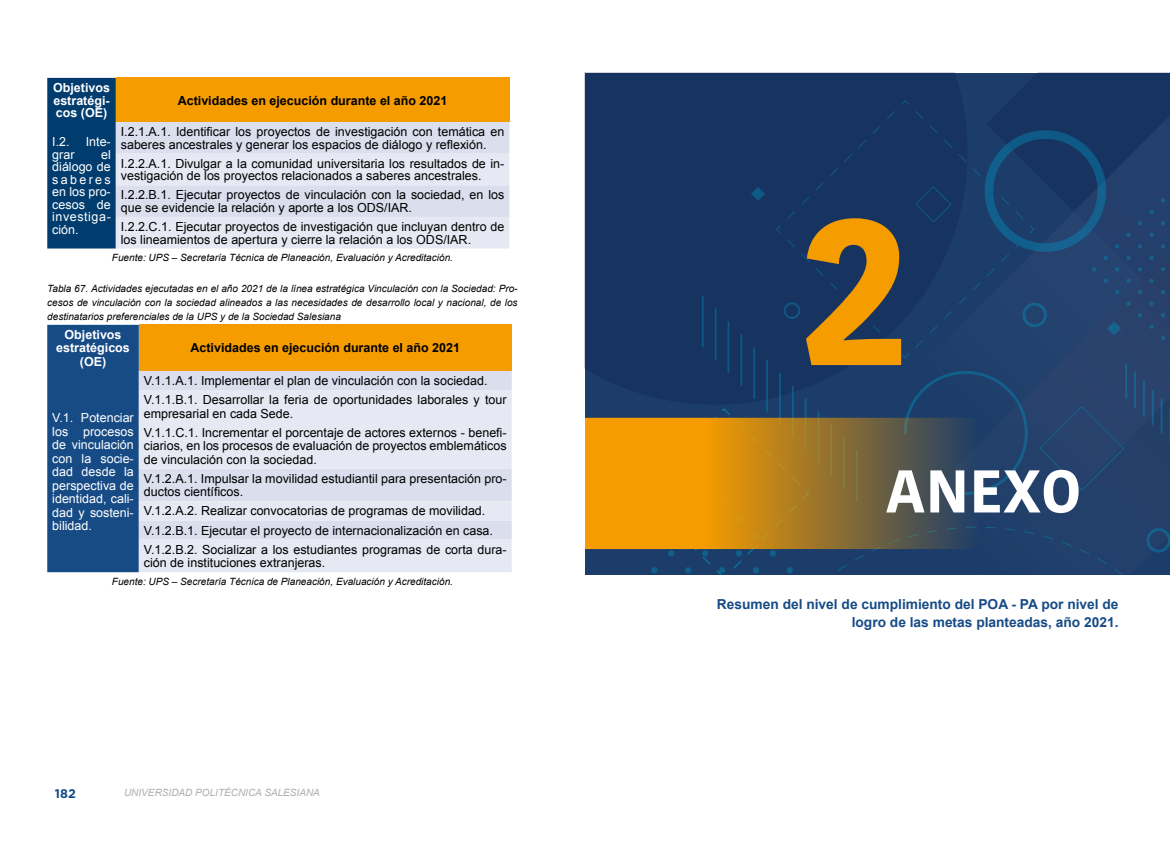
<style>
.page{position:relative;width:1170px;height:851px;background:#fff}
.page>*{position:absolute;margin:0;border:0;box-sizing:border-box;transform-origin:0 0}
.t1{font:700 209.25px "Kohinoor";color:#f59c00}
.t2{font:700 60px "Kohinoor";color:#fff}
.t3{font:700 13.75px/17.5px "Arial";color:#174b86;text-align:right}
.t4{font:12.5px/12.5px "Arial";color:#000}
.t5{font:12.5px/13.5px "Arial";color:#fff;text-align:justify}
.t6{font:700 12.5px "Arial";color:#000}
.t7{font:700 12.5px/12.5px "Arial";color:#fff;text-align:justify}
.t8{font:700 12.5px "Gotham Pro";color:#174b86}
.t9{font:italic 10px/13.8px "Arial";color:#000;text-align:justify}
.t10{font:italic 10px "Arial";color:#aeaeae}
</style>
<div class="page">
<svg style="left:47px;top:78px;width:462px;height:170px;background:#c3bba7"></svg>
<div style="left:47px;top:325px;width:92px;height:247px;background:#174b86"></div>
<div style="left:139px;top:325px;width:372px;height:46px;background:#f59c00"></div>
<div style="left:139px;top:371px;width:372px;height:19px;background:#dadeed"></div>
<svg style="left:139px;top:390px;width:372px;height:182px;background:#e2e6f1"></svg>
<svg style="left:986px;top:73px;width:183px;height:42px;background:#173561"></svg>
<svg style="left:967px;top:115px;width:202px;height:254px;background:#213e6a"></svg>
<div style="left:585px;top:73px;width:382px;height:332px;background:#173460"></div>
<svg style="left:1106px;top:321px;width:15px;height:14px"></svg>
<svg style="left:751px;top:187px;width:14px;height:14px"></svg>
<svg style="left:1160px;top:198px;width:5px;height:5px"></svg>
<svg style="left:1160px;top:221px;width:5px;height:5px"></svg>
<svg style="left:1149px;top:209px;width:4px;height:5px"></svg>
<svg style="left:1160px;top:244px;width:5px;height:4px"></svg>
<svg style="left:1149px;top:232px;width:4px;height:5px"></svg>
<svg style="left:1137px;top:221px;width:5px;height:5px"></svg>
<svg style="left:1160px;top:267px;width:5px;height:4px"></svg>
<svg style="left:1149px;top:255px;width:4px;height:5px"></svg>
<svg style="left:1137px;top:244px;width:5px;height:4px"></svg>
<svg style="left:1126px;top:232px;width:4px;height:5px"></svg>
<svg style="left:1160px;top:290px;width:5px;height:4px"></svg>
<svg style="left:1149px;top:278px;width:4px;height:5px"></svg>
<svg style="left:1137px;top:267px;width:5px;height:4px"></svg>
<svg style="left:1126px;top:255px;width:4px;height:5px"></svg>
<svg style="left:1114px;top:244px;width:5px;height:4px"></svg>
<svg style="left:1160px;top:313px;width:5px;height:4px"></svg>
<svg style="left:1149px;top:301px;width:4px;height:5px"></svg>
<svg style="left:1137px;top:290px;width:5px;height:4px"></svg>
<svg style="left:1126px;top:278px;width:4px;height:5px"></svg>
<svg style="left:1114px;top:267px;width:5px;height:4px"></svg>
<svg style="left:1103px;top:255px;width:4px;height:5px"></svg>
<svg style="left:1160px;top:336px;width:5px;height:4px"></svg>
<svg style="left:1149px;top:324px;width:4px;height:5px"></svg>
<svg style="left:1137px;top:313px;width:5px;height:4px"></svg>
<svg style="left:1126px;top:301px;width:4px;height:5px"></svg>
<svg style="left:1114px;top:290px;width:5px;height:4px"></svg>
<svg style="left:1103px;top:278px;width:4px;height:5px"></svg>
<svg style="left:1091px;top:267px;width:5px;height:4px"></svg>
<hr style="left:1125px;top:363px;width:2px;height:35px;background:#0095c4">
<hr style="left:1169px;top:407px;width:1px;height:36px;background:#0095c4">
<hr style="left:701px;top:296px;width:2px;height:51px;background:#0095c4">
<hr style="left:714px;top:308px;width:2px;height:52px;background:#0095c4">
<hr style="left:727px;top:321px;width:2px;height:52px;background:#0095c4">
<hr style="left:740px;top:334px;width:2px;height:52px;background:#0095c4">
<hr style="left:753px;top:347px;width:2px;height:51px;background:#0095c4">
<hr style="left:766px;top:360px;width:1px;height:51px;background:#0095c4">
<div style="left:984px;top:130px;width:122px;height:122px;border:9px solid #0095c4;border-radius:50%"></div>
<svg style="left:776px;top:101px;width:258px;height:257px;background:#183864"></svg>
<div style="left:1022px;top:303px;width:24px;height:24px;border:3px solid #0095c4;border-radius:50%"></div>
<svg style="left:639px;top:369px;width:530px;height:206px;background:#1d3e6a"></svg>
<div style="left:783px;top:302px;width:17px;height:17px;border:2px solid #0095c4;border-radius:50%"></div>
<svg style="left:585px;top:417px;width:584px;height:132px;background:#7d683b"></svg>
<p class="t7" style="left:53px;top:82px;width:58px">Objetivos estratégi&shy;cos (OE)</p>
<p class="t6" style="left:178px;top:92px;width:271px">Actividades en ejecución durante el año 2021</p>
<p class="t4" style="left:121px;top:126px;width:385px">I.2.1.A.1. Identificar los proyectos de investigación con temática en saberes ancestrales y generar los espacios de diálogo y reflexión.</p>
<p class="t4" style="left:121px;top:157px;width:385px">I.2.2.A.1. Divulgar a la comunidad universitaria los resultados de in&shy;vestigación de los proyectos relacionados a saberes ancestrales.</p>
<p class="t4" style="left:121px;top:189px;width:385px">I.2.2.B.1. Ejecutar proyectos de vinculación con la sociedad, en los que se evidencie la relación y aporte a los ODS/IAR.</p>
<p class="t4" style="left:121px;top:220px;width:385px">I.2.2.C.1. Ejecutar proyectos de investigación que incluyan dentro de los lineamientos de apertura y cierre la relación a los ODS/IAR.</p>
<p class="t9" style="left:112px;top:251px;width:342px">Fuente: UPS – Secretaría Técnica de Planeación, Evaluación y Acreditación.</p>
<p class="t9" style="left:47px;top:282px;width:472px">Tabla 67. Actividades ejecutadas en el año 2021 de la línea estratégica Vinculación con la Sociedad: Pro&shy;cesos de vinculación con la sociedad alineados a las necesidades de desarrollo local y nacional, de los destinatarios preferenciales de la UPS y de la Sociedad Salesiana</p>
<p class="t7" style="left:56px;top:328px;width:75px;line-height:13.5px;text-align:center">Objetivos estratégicos (OE)</p>
<p class="t5" style="left:52px;top:135px;width:19px">I.2.</p>
<p class="t5" style="left:86px;top:135px;width:27px">Inte-</p>
<p class="t5" style="left:52px;top:147px;width:24px">grar</p>
<p class="t5" style="left:52px;top:148px;width:60px;line-height:12.5px;text-indent:49px">el diálogo de saberes en los pro&shy;cesos de investiga&shy;ción.</p>
<p class="t6" style="left:190px;top:340px;width:271px">Actividades en ejecución durante el año 2021</p>
<p class="t4" style="left:144px;top:371px;width:364px;line-height:19.1px">V.1.1.A.1. Implementar el plan de vinculación con la sociedad.<br>V.1.1.B.1. Desarrollar la feria de oportunidades laborales y tour</p>
<p class="t4" style="left:144px;top:404px;width:364px;line-height:19.1px">empresarial en cada Sede.<br>V.1.1.C.1. Incrementar el porcentaje de actores externos - benefi-</p>
<p class="t4" style="left:144px;top:439px;width:364px;line-height:13.5px">ciarios, en los procesos de evaluación de proyectos emblemáticos de vinculación con la sociedad.</p>
<p class="t4" style="left:144px;top:472px;width:364px;line-height:13.5px">V.1.2.A.1. Impulsar la movilidad estudiantil para presentación pro&shy;ductos científicos.</p>
<p class="t4" style="left:144px;top:501px;width:364px;line-height:19.1px">V.1.2.A.2. Realizar convocatorias de programas de movilidad.<br>V.1.2.B.1. Ejecutar el proyecto de internacionalización en casa.<br>V.1.2.B.2. Socializar a los estudiantes programas de corta dura-</p>
<p class="t4" style="left:144px;top:556px;width:183px">ción de instituciones extranjeras.</p>
<p class="t9" style="left:112px;top:574px;width:342px">Fuente: UPS – Secretaría Técnica de Planeación, Evaluación y Acreditación.</p>
<p class="t5" style="left:52px;top:411px;width:83px">V.1. Potenciar los procesos de vinculación con la socie&shy;dad desde la perspectiva de identidad, cali&shy;dad y sosteni&shy;bilidad.</p>
<p class="t8" style="left:55px;top:786px;width:22px">182</p>
<p class="t10" style="left:124px;top:786px;width:197px">UNIVERSIDAD POLITÉCNICA SALESIANA</p>
<h1 class="t1" style="left:797px;top:155px;width:113px">2</h1>
<h2 class="t2" style="left:885px;top:452px;width:197px">ANEXO</h2>
<p class="t3" style="left:717px;top:596px;width:403px">Resumen del nivel de cumplimiento del POA - PA por nivel de logro de las metas planteadas, año 2021.</p>
</div>
